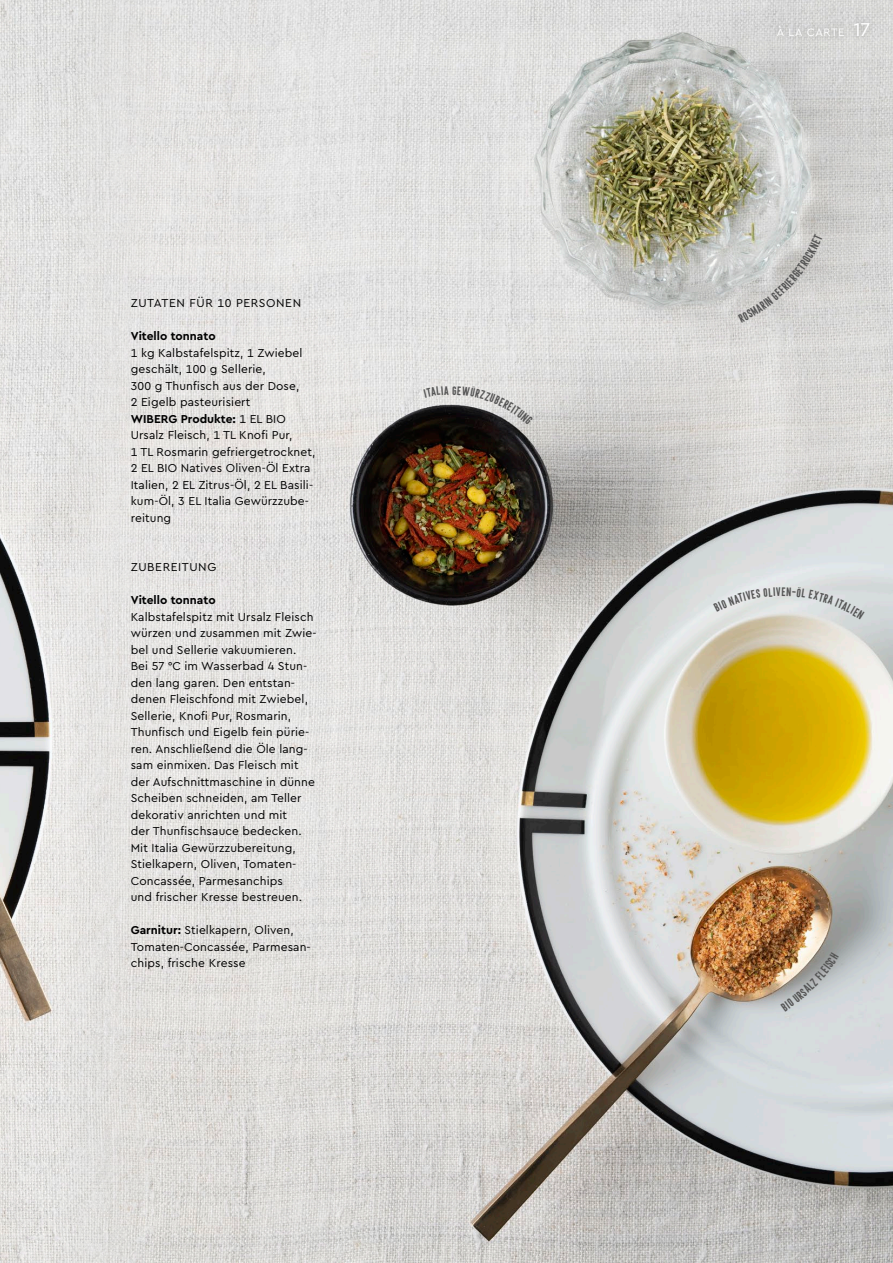
<style>
.page{position:relative;width:893px;height:1263px;background:#fff}
.page>*{position:absolute;margin:0;border:0;box-sizing:border-box;transform-origin:0 0}
.t1{font:12px/16.5px "Cera Pro";letter-spacing:.01em;color:#000}
.t2{font:12px "Cera Pro";letter-spacing:.05em;color:#000}
.t3{font:700 12px "Cera Pro";color:#000}
.t4{font:11.25px "Cera Pro";letter-spacing:.055em;color:#fff}
.s1{font-weight:700}
.s2{font-size:19.5px}
</style>
<div class="page">
<img style="left:156px;top:0;width:737px;height:1263px">
<img style="left:0;top:0;width:156px;height:1263px">
<div style="left:769px;top:18px;width:83px;height:27px;background:#000;opacity:.3"></div>
<div style="left:846px;top:14px;width:31px;height:31px;background:#000;opacity:.3"></div>
<svg style="left:423px;top:386px;width:110px;height:39px;background:#9d9c9b"></svg>
<svg style="left:713px;top:587px;width:151px;height:32px;background:#dde0e0"></svg>
<svg style="left:738px;top:234px;width:85px;height:89px;background:#cfcfcd"></svg>
<svg style="left:781px;top:952px;width:58px;height:59px;background:#bdbbb5"></svg>
<p class="t2" style="left:131px;top:295px;width:172px">ZUTATEN FÜR 10 PERSONEN</p>
<p class="t3" style="left:131px;top:328px;width:86px">Vitello tonnato</p>
<p class="t1" style="left:131px;top:344px;width:186px">1 kg Kalbstafelspitz, 1 Zwiebel geschält, 100 g Sellerie,<br>300 g Thunfisch aus der Dose,<br>2 Eigelb pasteurisiert<br><span class="s1">WIBERG Produkte:</span> 1 EL BIO<br>Ursalz Fleisch, 1 TL Knofi Pur,<br>1 TL Rosmarin gefriergetrocknet,<br>2 EL BIO Natives Oliven-Öl Extra<br>Italien, 2 EL Zitrus-Öl, 2 EL Basili&shy;kum-Öl, 3 EL Italia Gewürzzube&shy;reitung</p>
<p class="t2" style="left:131px;top:559px;width:87px">ZUBEREITUNG</p>
<p class="t3" style="left:131px;top:592px;width:86px">Vitello tonnato</p>
<p class="t1" style="left:131px;top:608px;width:187px">Kalbstafelspitz mit Ursalz Fleisch würzen und zusammen mit Zwie&shy;bel und Sellerie vakuumieren.<br>Bei 57 °C im Wasserbad 4 Stun&shy;den lang garen. Den entstan&shy;denen Fleischfond mit Zwiebel,<br>Sellerie, Knofi Pur, Rosmarin,<br>Thunfisch und Eigelb fein pürie&shy;ren. Anschließend die Öle lang&shy;sam einmixen. Das Fleisch mit der Aufschnittmaschine in dünne<br>Scheiben schneiden, am Teller dekorativ anrichten und mit<br>der Thunfischsauce bedecken.<br>Mit Italia Gewürzzubereitung,<br>Stielkapern, Oliven, Tomaten-<br>Concassée, Parmesanchips<br>und frischer Kresse bestreuen.</p>
<p class="t1" style="left:131px;top:922px;width:182px"><span class="s1">Garnitur:</span> Stielkapern, Oliven,<br>Tomaten-Concassée, Parmesan&shy;chips, frische Kresse</p>
<p class="t4" style="left:777px;top:25px;width:95px">À LA CARTE <span class="s2">17</span></p>
</div>
